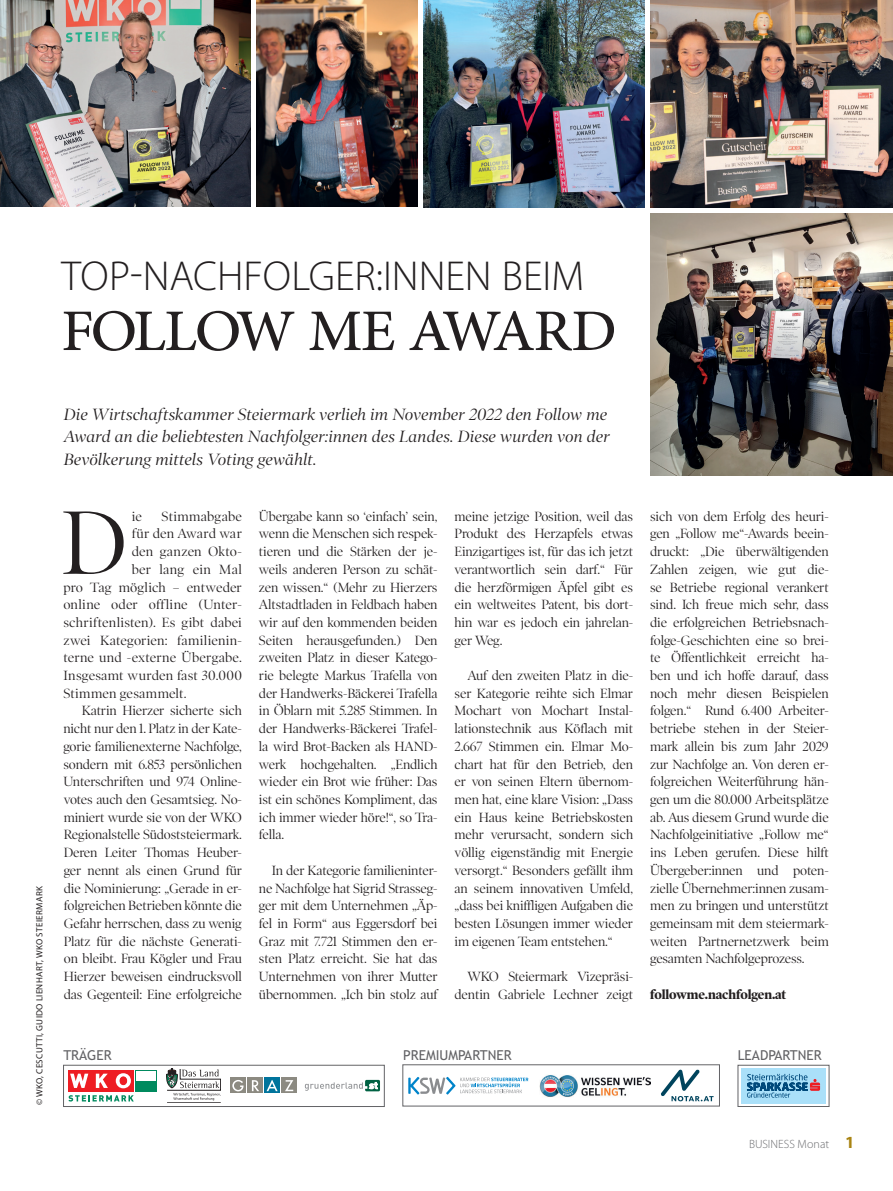
<style>
.page{position:relative;width:893px;height:1191px;background:#fff}
.page>*{position:absolute;margin:0;border:0;box-sizing:border-box;transform-origin:0 0}
._06_Fließtext_Initia{font:91.05px "Poynter OS Display";color:#231f20}
._16_Titel_PR{font:82.5px "Adobe Arabic";letter-spacing:-.03em;color:#231f20}
._16_Titel_PR-2{font:300 42px "Myriad Pro";color:#231f20}
._05_Vorspann_italic{font:italic 16.5px/22.5px "Poynter OS Display";letter-spacing:.005em;color:#231f20}
.t1{font:13.65px "Trebuchet MS";color:#636366}
._07_Fließtext{font:13.5px/17.7px "Poynter OS Display";letter-spacing:-.01em;color:#231f20;text-align:justify}
._06_Fließtext_Initia-2{font:13.5px "Poynter OS Display";letter-spacing:.01em;color:#231f20}
._07_Fließtext-2{font:700 13.5px "Poynter OS Display";letter-spacing:-.01em;color:#231f20}
.t2{font:300 12px "Myriad Pro";color:#6c6d70}
._10_Fotonachweis{font:9px "Myriad Pro";letter-spacing:.04em;color:#231f20}
.s1{font-weight:700;font-size:17.1px;color:#a98413}
</style>
<div class="page">
<div style="left:63px;top:1065px;width:321px;height:41px;background:#fff;border:1px solid #636366"></div>
<div style="left:136px;top:1070px;width:21px;height:21px;background:#008a5e"></div>
<div style="left:137px;top:1071px;width:19px;height:10px;background:#fff"></div>
<div style="left:113px;top:1070px;width:21px;height:21px;background:#ee1d23"></div>
<div style="left:91px;top:1070px;width:21px;height:21px;background:#ee1d23"></div>
<svg style="left:96px;top:1073px;width:12px;height:15px"></svg>
<div style="left:69px;top:1070px;width:21px;height:21px;background:#ee1d23"></div>
<svg style="left:70px;top:1073px;width:18px;height:15px"></svg>
<svg style="left:116px;top:1073px;width:15px;height:15px"></svg>
<div style="left:120px;top:1077px;width:7px;height:7px;background:#ee1d23;border-radius:50%"></div>
<div style="left:120px;top:1076px;width:7px;height:8px;border:1px solid #ee1d23;border-radius:50%"></div>
<svg style="left:68px;top:1095px;width:66px;height:6px"></svg>
<div style="left:403px;top:1064px;width:317px;height:42px;border:1px solid #636366"></div>
<svg style="left:741px;top:1103px;width:85px;height:1px"></svg>
<div style="left:738px;top:1065px;width:91px;height:41px;border:1px solid #636366"></div>
<svg style="left:166px;top:1068px;width:55px;height:32px"></svg>
<hr style="left:167px;top:1102px;width:54px;height:1px;background:#231f20">
<div style="left:230px;top:1077px;width:16px;height:16px;background:#8c8a81"></div>
<div style="left:247px;top:1077px;width:16px;height:16px;background:#8c8a81"></div>
<div style="left:264px;top:1077px;width:16px;height:16px;background:#00749c"></div>
<div style="left:281px;top:1077px;width:16px;height:16px;background:#8c8a81"></div>
<svg style="left:232px;top:1080px;width:12px;height:11px"></svg>
<svg style="left:252px;top:1080px;width:7px;height:11px"></svg>
<svg style="left:285px;top:1080px;width:8px;height:11px"></svg>
<svg style="left:267px;top:1080px;width:11px;height:11px"></svg>
<svg style="left:408px;top:1076px;width:120px;height:18px"></svg>
<svg style="left:661px;top:1069px;width:53px;height:32px"></svg>
<img style="left:539px;top:1075px;width:111px;height:22px">
<svg style="left:305px;top:1079px;width:75px;height:12px"></svg>
<div style="left:741px;top:1068px;width:85px;height:35px;background:#aae0f9"></div>
<svg style="left:747px;top:1073px;width:73px;height:24px"></svg>
<img style="left:256px;top:0;width:162px;height:207px">
<img style="left:0;top:0;width:250px;height:207px">
<img style="left:650px;top:0;width:243px;height:207px">
<img style="left:423px;top:0;width:221px;height:207px">
<img style="left:650px;top:213px;width:243px;height:262px">
<p class="_16_Titel_PR-2" style="left:62px;top:251px;width:524px">TOP-NACHFOLGER:INNEN BEIM</p>
<p class="_16_Titel_PR" style="left:61px;top:273px;width:557px">FOLLOW ME AWARD</p>
<p class="_10_Fotonachweis" style="left:34px;top:1105px;width:220px;rotate:-90deg">© WKO, CESCUTTI, GUIDO LIENHART, WKO STEIERMARK</p>
<p class="_05_Vorspann_italic" style="left:64px;top:403px;width:547px">Die Wirtschaftskammer Steiermark verlieh im November 2022 den Follow me<br>Award an die beliebtesten Nachfolger:innen des Landes. Diese wurden von der<br>Bevölkerung mittels Voting gewählt.</p>
<p class="_06_Fließtext_Initia" style="left:61px;top:492px;width:66px">D</p>
<p class="_06_Fließtext_Initia-2" style="left:132px;top:508px;width:12px">ie</p>
<p class="_06_Fließtext_Initia-2" style="left:162px;top:508px;width:82px">Stimmabgabe</p>
<p class="_06_Fließtext_Initia-2" style="left:132px;top:526px;width:112px">für den Award war</p>
<p class="_06_Fließtext_Initia-2" style="left:132px;top:544px;width:112px">den ganzen Okto-</p>
<p class="_06_Fließtext_Initia-2" style="left:132px;top:562px;width:112px">ber lang ein Mal</p>
<p class="_06_Fließtext_Initia-2" style="left:63px;top:579px;width:180px">pro Tag möglich – entweder</p>
<p class="_06_Fließtext_Initia-2" style="left:63px;top:597px;width:180px">online oder offline (Unter-</p>
<p class="_06_Fließtext_Initia-2" style="left:63px;top:615px;width:180px">schriftenlisten). Es gibt dabei</p>
<p class="_06_Fließtext_Initia-2" style="left:63px;top:632px;width:180px">zwei Kategorien: familienin-</p>
<p class="_06_Fließtext_Initia-2" style="left:63px;top:650px;width:180px">terne und -externe Übergabe.</p>
<p class="_06_Fließtext_Initia-2" style="left:63px;top:668px;width:180px">Insgesamt wurden fast 30.000</p>
<p class="_06_Fließtext_Initia-2" style="left:63px;top:685px;width:125px">Stimmen gesammelt.</p>
<p class="_07_Fließtext" style="left:63px;top:702px;width:180px;text-indent:18px">Katrin Hierzer sicherte sich nicht nur den 1. Platz in der Kate&shy;gorie familienexterne Nachfolge, sondern mit 6.853 persönlichen Unterschriften und 974 Online&shy;votes auch den Gesamtsieg. No&shy;miniert wurde sie von der WKO Regionalstelle Südoststeiermark.<br>Deren Leiter Thomas Heuber&shy;ger nennt als einen Grund für die Nominierung: „Gerade in er&shy;folgreichen Betrieben könnte die Gefahr herrschen, dass zu wenig Platz für die nächste Generati&shy;on bleibt. Frau Kögler und Frau Hierzer beweisen eindrucksvoll das Gegenteil: Eine erfolgreiche</p>
<p class="_07_Fließtext" style="left:259px;top:507px;width:180px">Übergabe kann so ‘einfach’ sein, wenn die Menschen sich respek&shy;tieren und die Stärken der je&shy;weils anderen Person zu schät&shy;zen wissen.“ (Mehr zu Hierzers Altstadtladen in Feldbach haben wir auf den kommenden beiden Seiten herausgefunden.) Den zweiten Platz in dieser Katego&shy;rie belegte Markus Trafella von der Handwerks-Bäckerei Trafella in Öblarn mit 5.285 Stimmen. In der Handwerks-Bäckerei Trafel&shy;la wird Brot-Backen als HAND&shy;werk hochgehalten. „Endlich wieder ein Brot wie früher: Das ist ein schönes Kompliment, das ich immer wieder höre!“, so Tra&shy;fella.</p>
<p class="_07_Fließtext" style="left:259px;top:861px;width:180px;text-indent:13px">In der Kategorie familieninter&shy;ne Nachfolge hat Sigrid Strasseg&shy;ger mit dem Unternehmen „Äp&shy;fel in Form“ aus Eggersdorf bei Graz mit 7.721 Stimmen den er&shy;sten Platz erreicht. Sie hat das Unternehmen von ihrer Mutter übernommen. „Ich bin stolz auf</p>
<p class="_07_Fließtext" style="left:455px;top:507px;width:180px">meine jetzige Position, weil das Produkt des Herzapfels etwas Einzigartiges ist, für das ich jetzt verantwortlich sein darf.“ Für die herzförmigen Äpfel gibt es ein weltweites Patent, bis dort&shy;hin war es jedoch ein jahrelan&shy;ger Weg.</p>
<p class="_07_Fließtext" style="left:455px;top:666px;width:180px;text-indent:13px">Auf den zweiten Platz in die&shy;ser Kategorie reihte sich Elmar Mochart von Mochart Instal&shy;lationstechnik aus Köflach mit 2.667 Stimmen ein. Elmar Mo&shy;chart hat für den Betrieb, den er von seinen Eltern übernom&shy;men hat, eine klare Vision: „Dass ein Haus keine Betriebskosten mehr verursacht, sondern sich völlig eigenständig mit Energie versorgt.“ Besonders gefällt ihm an seinem innovativen Umfeld, „dass bei kniffligen Aufgaben die besten Lösungen immer wieder im eigenen Team entstehen.“</p>
<p class="_07_Fließtext" style="left:455px;top:967px;width:180px;text-align:right">WKO Steiermark Vizepräsi&shy;dentin Gabriele Lechner zeigt</p>
<p class="_07_Fließtext" style="left:650px;top:507px;width:180px">sich von dem Erfolg des heuri&shy;gen „Follow me“-Awards beein&shy;druckt: „Die überwältigenden Zahlen zeigen, wie gut die&shy;se Betriebe regional verankert sind. Ich freue mich sehr, dass die erfolgreichen Betriebsnach&shy;folge-Geschichten eine so brei&shy;te Öffentlichkeit erreicht ha&shy;ben und ich hoffe darauf, dass noch mehr diesen Beispielen folgen.“ Rund 6.400 Arbeiter&shy;betriebe stehen in der Steier&shy;mark allein bis zum Jahr 2029 zur Nachfolge an. Von deren er&shy;folgreichen Weiterführung hän&shy;gen um die 80.000 Arbeitsplätze ab. Aus diesem Grund wurde die Nachfolgeinitiative „Follow me“ ins Leben gerufen. Diese hilft Übergeber:innen und poten&shy;zielle Übernehmer:innen zusam&shy;men zu bringen und unterstützt gemeinsam mit dem steiermark&shy;weiten Partnernetzwerk beim gesamten Nachfolgeprozess.</p>
<p class="_07_Fließtext-2" style="left:650px;top:986px;width:138px">followme.nachfolgen.at</p>
<p class="t1" style="left:63px;top:1046px;width:50px">TRÄGER</p>
<p class="t1" style="left:403px;top:1046px;width:110px">PREMIUMPARTNER</p>
<p class="t1" style="left:738px;top:1046px;width:86px">LEADPARTNER</p>
<p class="t2" style="left:749px;top:1137px;width:107px">BUSINESS Monat <span class="s1">1</span></p>
</div>
